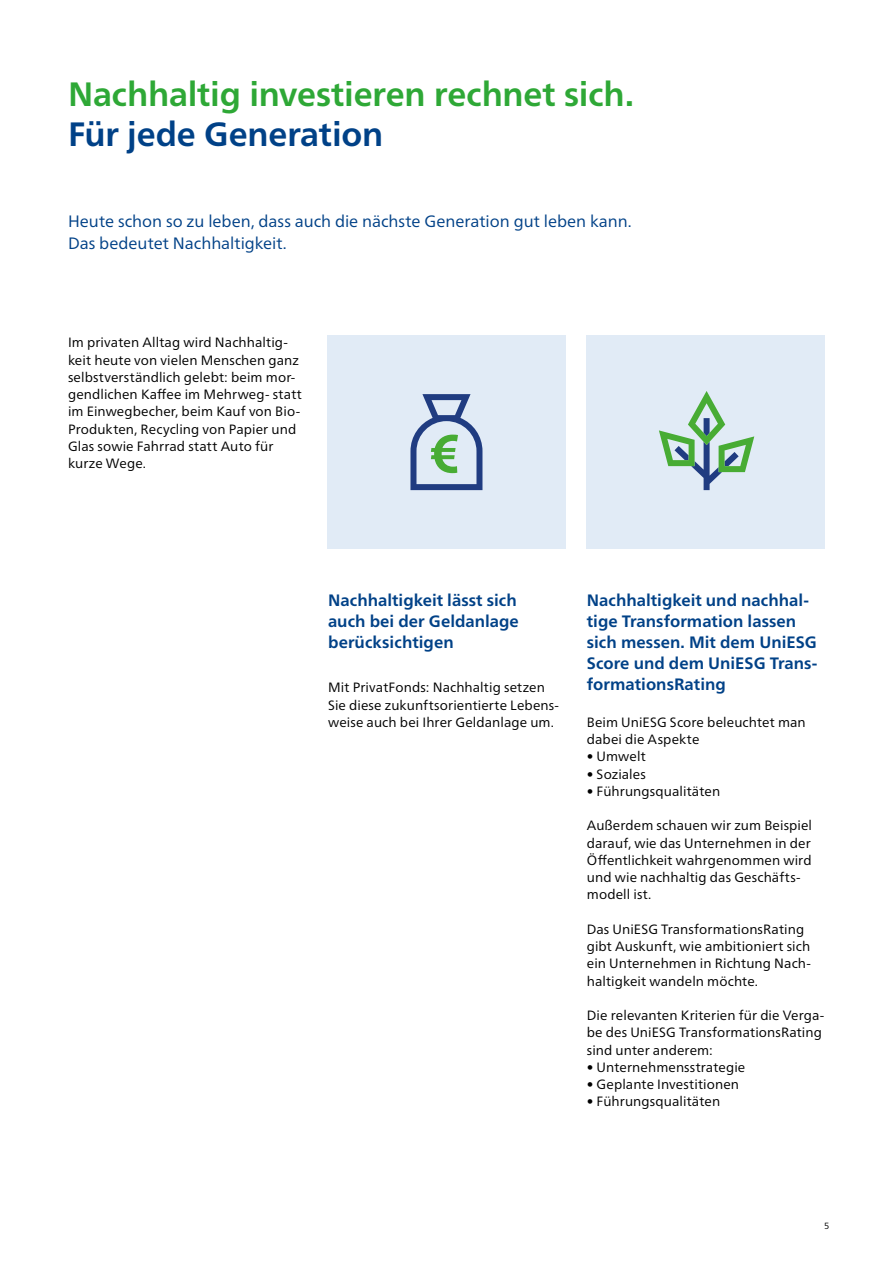
<style>
.page{position:relative;width:893px;height:1263px;background:#fff}
.page>*{position:absolute;margin:0;border:0;box-sizing:border-box;transform-origin:0 0}
.t1{font:33.75px "Frutiger Neuefuer UI Bold";letter-spacing:-.005em;color:#2ea836}
.t2{font:33.75px "Frutiger Neuefuer UI Bold";letter-spacing:-.005em;color:#004187}
.t3{font:16.5px/21px "Frutiger Neuefuer UI Bold";color:#004187}
.t4{font:16.5px/22.5px "Frutiger Neuefuer UI Book";color:#004187}
.t5{font:13.5px/17.2px "Frutiger Neuefuer UI Book";letter-spacing:.005em;color:#000}
.t6{font:9px "Frutiger Neuefuer UI Book";color:#000}
</style>
<div class="page">
<div style="left:327px;top:335px;width:239px;height:214px;background:#e1ebf6"></div>
<svg style="left:410px;top:394px;width:72px;height:96px"></svg>
<div style="left:587px;top:335px;width:238px;height:214px;background:#e1ebf6"></div>
<svg style="left:659px;top:391px;width:95px;height:99px"></svg>
<h1 class="t1" style="left:68px;top:74px;width:567px">Nachhaltig investieren rechnet sich.</h1>
<h1 class="t2" style="left:68px;top:114px;width:317px">Für jede Generation</h1>
<p class="t4" style="left:68px;top:209px;width:565px">Heute schon so zu leben, dass auch die nächste Generation gut leben kann.<br>Das bedeutet Nachhaltigkeit.</p>
<p class="t5" style="left:68px;top:334px;width:235px">Im privaten Alltag wird Nachhaltig&shy;keit heute von vielen Menschen ganz selbstverständlich gelebt: beim mor&shy;gendlichen Kaffee im Mehrweg- statt im Einwegbecher, beim Kauf von Bio-Produkten, Recycling von Papier und Glas sowie Fahrrad statt Auto für kurze Wege.</p>
<p class="t3" style="left:328px;top:590px;width:192px;text-align:justify">Nachhaltigkeit lässt sich auch bei der Geldanlage berücksichtigen</p>
<p class="t5" style="left:328px;top:679px;width:232px">Mit PrivatFonds: Nachhaltig setzen<br>Sie diese zukunftsorientierte Lebens&shy;weise auch bei Ihrer Geldanlage um.</p>
<p class="t3" style="left:587px;top:590px;width:232px">Nachhaltigkeit und nachhal&shy;tige Transformation lassen sich messen. Mit dem UniESG<br>Score und dem UniESG Trans&shy;formationsRating</p>
<p class="t5" style="left:587px;top:713px;width:220px">Beim UniESG Score beleuchtet man dabei die Aspekte</p>
<p class="t5" style="left:587px;top:748px;width:60px">• Umwelt</p>
<p class="t5" style="left:587px;top:765px;width:61px">• Soziales</p>
<p class="t5" style="left:587px;top:782px;width:135px">• Führungsqualitäten</p>
<p class="t5" style="left:587px;top:817px;width:227px">Außerdem schauen wir zum Beispiel darauf, wie das Unternehmen in der<br>Öffentlichkeit wahrgenommen wird und wie nachhaltig das Geschäfts&shy;modell ist.</p>
<p class="t5" style="left:587px;top:920px;width:226px">Das UniESG TransformationsRating gibt Auskunft, wie ambitioniert sich ein Unternehmen in Richtung Nach&shy;haltigkeit wandeln möchte.</p>
<p class="t5" style="left:587px;top:1007px;width:239px">Die relevanten Kriterien für die Verga&shy;be des UniESG TransformationsRating sind unter anderem:</p>
<p class="t5" style="left:587px;top:1058px;width:160px">• Unternehmensstrategie</p>
<p class="t5" style="left:587px;top:1076px;width:154px">• Geplante Investitionen</p>
<p class="t5" style="left:587px;top:1093px;width:135px">• Führungsqualitäten</p>
<p class="t6" style="left:824px;top:1221px;width:7px">5</p>
</div>
